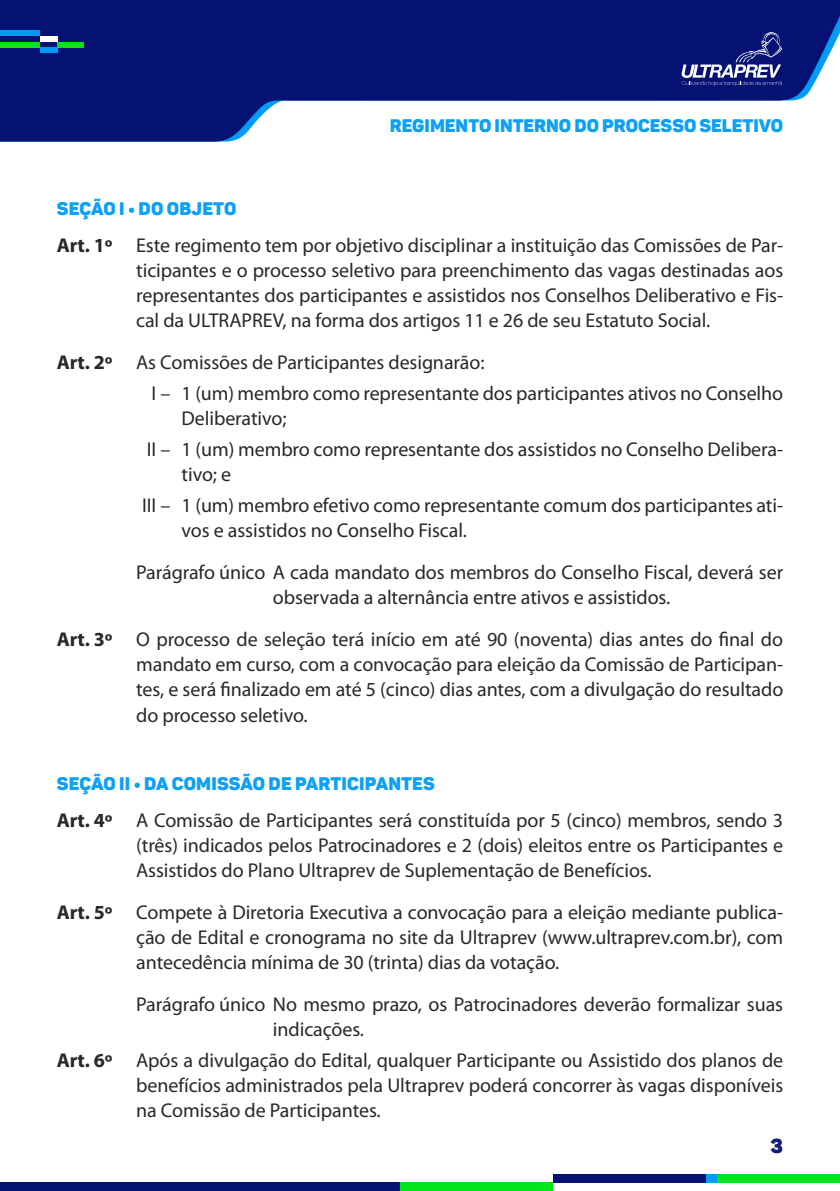
<style>
.page{position:relative;width:840px;height:1191px;background:#fff}
.page>*{position:absolute;margin:0;border:0;box-sizing:border-box;transform-origin:0 0}
.t1{font:20px/25.2px "Myriad Pro";letter-spacing:-.005em;color:#282827}
.t2{font:900 20px "Panton Demo";color:#121d7a}
.t3{font:900 18px "Panton Demo";color:#0da0f6}
.s1{font-weight:700}
</style>
<div class="page">
<svg style="left:0;top:0;width:839px;height:142px;fill:#051173"></svg>
<div style="left:0;top:42px;width:40px;height:6px;background:#00e51a"></div>
<div style="left:57px;top:42px;width:26px;height:6px;background:#00e51a"></div>
<div style="left:0;top:30px;width:40px;height:6px;background:#009bf5"></div>
<div style="left:40px;top:36px;width:17px;height:6px;background:#fff"></div>
<div style="left:40px;top:47px;width:17px;height:6px;background:#009bf5"></div>
<svg style="left:681px;top:32px;width:100px;height:54px;background:#303a8b"></svg>
<div style="left:716px;top:1174px;width:123px;height:9px;background:#00e51a"></div>
<div style="left:399px;top:1182px;width:153px;height:9px;background:#00e51a"></div>
<div style="left:705px;top:1174px;width:11px;height:9px;background:#009bf5"></div>
<div style="left:0;top:1182px;width:399px;height:9px;background:#051173"></div>
<div style="left:552px;top:1174px;width:153px;height:9px;background:#051173"></div>
<p class="t3" style="left:389px;top:114px;width:394px">REGIMENTO INTERNO DO PROCESSO SELETIVO</p>
<p class="t3" style="left:57px;top:197px;width:181px">SEÇÃO I • DO OBJETO</p>
<p class="t1" style="left:136px;top:232px;width:648px;text-align:justify;text-indent:-79px"><span class="s1">Art. 1º</span> Este regimento tem por objetivo disciplinar a instituição das Comissões de Par&shy;ticipantes e o processo seletivo para preenchimento das vagas destinadas aos representantes dos participantes e assistidos nos Conselhos Deliberativo e Fis&shy;cal da ULTRAPREV, na forma dos artigos 11 e 26 de seu Estatuto Social.</p>
<p class="t1" style="left:151px;top:347px;width:633px;line-height:30.8px;text-indent:-95px"><span class="s1">Art. 2º</span> As Comissões de Participantes designarão:<br>I – 1 (um) membro como representante dos participantes ativos no Conselho</p>
<p class="t1" style="left:147px;top:403px;width:637px;line-height:30.8px;text-indent:35px">Deliberativo;<br>II – 1 (um) membro como representante dos assistidos no Conselho Delibera-</p>
<p class="t1" style="left:142px;top:458px;width:642px;line-height:30.8px;text-indent:39px">tivo; e<br>III – 1 (um) membro efetivo como representante comum dos participantes ati-</p>
<p class="t1" style="left:136px;top:509px;width:648px;line-height:42.2px;text-indent:45px">vos e assistidos no Conselho Fiscal.<br>Parágrafo único A cada mandato dos membros do Conselho Fiscal, deverá ser</p>
<p class="t1" style="left:57px;top:576px;width:727px;line-height:42.2px;text-indent:216px">observada a alternância entre ativos e assistidos.<br><span class="s1">Art. 3º</span> O processo de seleção terá início em até 90 (noventa) dias antes do final do</p>
<p class="t1" style="left:136px;top:652px;width:648px;text-align:justify">mandato em curso, com a convocação para eleição da Comissão de Participan&shy;tes, e será finalizado em até 5 (cinco) dias antes, com a divulgação do resultado do processo seletivo.</p>
<p class="t3" style="left:57px;top:772px;width:379px">SEÇÃO II • DA COMISSÃO DE PARTICIPANTES</p>
<p class="t1" style="left:136px;top:807px;width:648px;text-align:justify;text-indent:-79px"><span class="s1">Art. 4º</span> A Comissão de Participantes será constituída por 5 (cinco) membros, sendo 3 (três) indicados pelos Patrocinadores e 2 (dois) eleitos entre os Participantes e Assistidos do Plano Ultraprev de Suplementação de Benefícios.</p>
<p class="t1" style="left:136px;top:899px;width:648px;text-align:justify;text-indent:-79px"><span class="s1">Art. 5º</span> Compete à Diretoria Executiva a convocação para a eleição mediante publica&shy;ção de Edital e cronograma no site da Ultraprev (www.ultraprev.com.br), com antecedência mínima de 30 (trinta) dias da votação.</p>
<p class="t1" style="left:273px;top:991px;width:511px;text-indent:-137px">Parágrafo único No mesmo prazo, os Patrocinadores deverão formalizar suas indicações.</p>
<p class="t1" style="left:136px;top:1047px;width:648px;text-align:justify;text-indent:-79px"><span class="s1">Art. 6º</span> Após a divulgação do Edital, qualquer Participante ou Assistido dos planos de benefícios administrados pela Ultraprev poderá concorrer às vagas disponíveis na Comissão de Participantes.</p>
<p class="t2" style="left:770px;top:1133px;width:14px">3</p>
</div>
